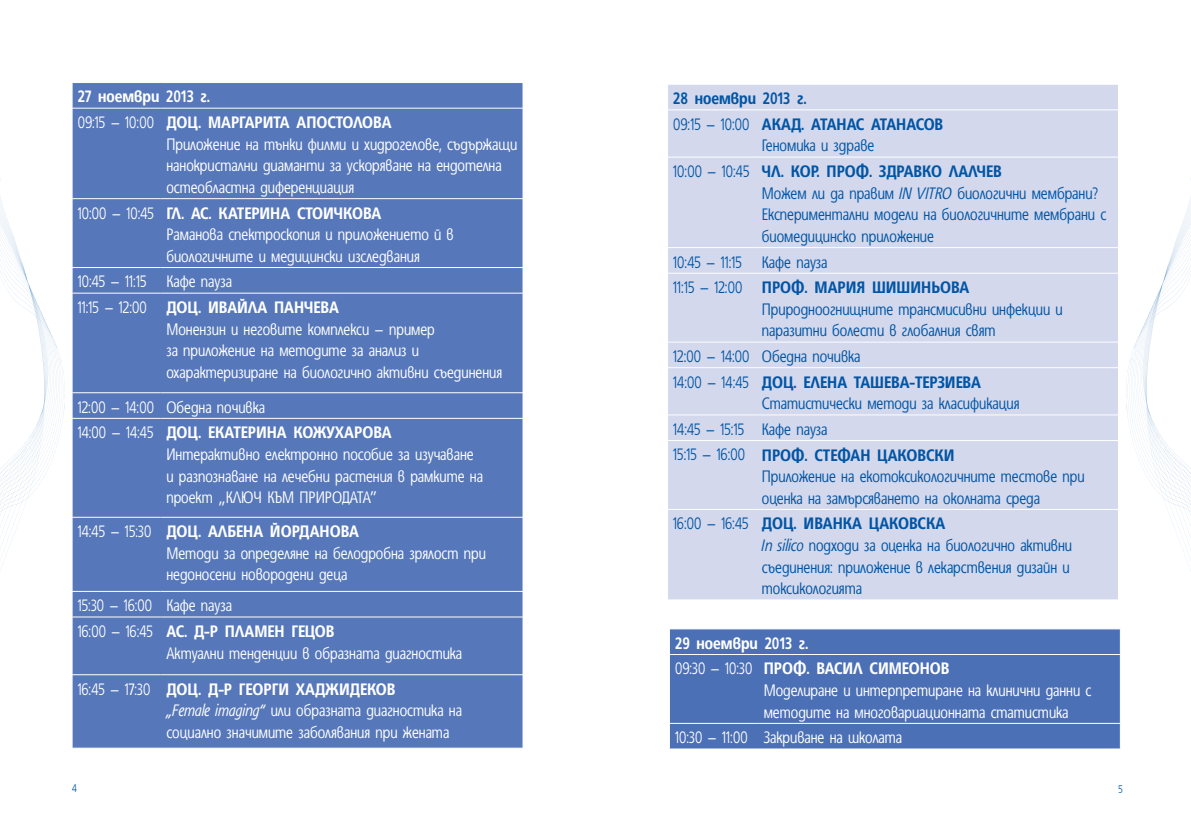
<style>
.page{position:relative;width:1191px;height:840px;background:#fff}
.page>*{position:absolute;margin:0;border:0;box-sizing:border-box;transform-origin:0 0}
.t1{font:300 condensed 18px/21.6px "HS Grotesk Bg";color:#fff}
.t2{font:300 condensed 18px/21.6px "HS Grotesk Bg";color:#0155a5}
.t3{font:700 condensed 18px/25.6px "HS Grotesk Bg";color:#fff}
.t4{font:700 condensed 18px/25.6px "HS Grotesk Bg";color:#0155a5}
.t5{font:300 condensed 12px "HS Grotesk Bg";color:#0155a5}
.s1{font-weight:300}
.s2{font-weight:700}
.s3{font-style:italic}
</style>
<div class="page">
<svg style="left:0;top:178px;width:65px;height:381px"></svg>
<div style="left:73px;top:83px;width:449px;height:664px;background:#5677b9"></div>
<svg style="left:72px;top:83px;width:1px;height:25px"></svg>
<svg style="left:522px;top:83px;width:1px;height:25px"></svg>
<hr style="left:72px;top:108px;width:89px;height:1px;background:#fff">
<hr style="left:161px;top:108px;width:362px;height:1px;background:#fff">
<hr style="left:72px;top:198px;width:89px;height:1px;background:#fff">
<hr style="left:161px;top:198px;width:362px;height:1px;background:#fff">
<hr style="left:72px;top:267px;width:89px;height:1px;background:#fff">
<svg style="left:72px;top:268px;width:1px;height:24px"></svg>
<hr style="left:161px;top:267px;width:362px;height:1px;background:#fff">
<svg style="left:522px;top:268px;width:1px;height:24px"></svg>
<hr style="left:72px;top:292px;width:89px;height:1px;background:#fff">
<hr style="left:161px;top:292px;width:362px;height:1px;background:#fff">
<hr style="left:72px;top:392px;width:89px;height:1px;background:#fff">
<svg style="left:72px;top:393px;width:1px;height:25px"></svg>
<hr style="left:161px;top:392px;width:362px;height:1px;background:#fff">
<svg style="left:522px;top:393px;width:1px;height:25px"></svg>
<hr style="left:72px;top:418px;width:89px;height:1px;background:#fff">
<hr style="left:161px;top:418px;width:362px;height:1px;background:#fff">
<hr style="left:72px;top:516px;width:89px;height:1px;background:#fff">
<hr style="left:161px;top:516px;width:362px;height:1px;background:#fff">
<hr style="left:72px;top:590px;width:89px;height:1px;background:#fff">
<svg style="left:72px;top:591px;width:1px;height:25px"></svg>
<hr style="left:161px;top:590px;width:362px;height:1px;background:#fff">
<svg style="left:522px;top:591px;width:1px;height:25px"></svg>
<hr style="left:72px;top:616px;width:89px;height:1px;background:#fff">
<hr style="left:161px;top:616px;width:362px;height:1px;background:#fff">
<hr style="left:72px;top:674px;width:89px;height:1px;background:#fff">
<hr style="left:161px;top:674px;width:362px;height:1px;background:#fff">
<div style="left:668px;top:85px;width:450px;height:514px;background:#d3d8ec"></div>
<hr style="left:667px;top:109px;width:89px;height:1px;background:#fff">
<hr style="left:756px;top:109px;width:362px;height:1px;background:#fff">
<hr style="left:667px;top:157px;width:89px;height:1px;background:#fff">
<hr style="left:756px;top:157px;width:362px;height:1px;background:#fff">
<hr style="left:667px;top:247px;width:89px;height:1px;background:#fff">
<hr style="left:756px;top:247px;width:362px;height:1px;background:#fff">
<hr style="left:667px;top:273px;width:89px;height:1px;background:#fff">
<hr style="left:756px;top:273px;width:362px;height:1px;background:#fff">
<hr style="left:667px;top:341px;width:89px;height:1px;background:#fff">
<hr style="left:756px;top:341px;width:362px;height:1px;background:#fff">
<hr style="left:667px;top:367px;width:89px;height:1px;background:#fff">
<hr style="left:756px;top:367px;width:362px;height:1px;background:#fff">
<hr style="left:667px;top:414px;width:89px;height:1px;background:#fff">
<hr style="left:756px;top:414px;width:362px;height:1px;background:#fff">
<hr style="left:667px;top:440px;width:89px;height:1px;background:#fff">
<hr style="left:756px;top:440px;width:362px;height:1px;background:#fff">
<hr style="left:667px;top:509px;width:89px;height:1px;background:#fff">
<hr style="left:756px;top:509px;width:362px;height:1px;background:#fff">
<div style="left:670px;top:629px;width:450px;height:119px;background:#4c70b5"></div>
<svg style="left:1118px;top:178px;width:73px;height:509px"></svg>
<hr style="left:669px;top:653px;width:89px;height:1px;background:#fff">
<hr style="left:758px;top:653px;width:362px;height:1px;background:#fff">
<hr style="left:1120px;top:654px;width:1px;height:68px;background:#fff">
<hr style="left:669px;top:722px;width:89px;height:1px;background:#fff">
<hr style="left:758px;top:722px;width:362px;height:1px;background:#fff">
<p class="t3" style="left:78px;top:84px;width:315px">27 ноември 2013 г.<br><span class="s1">09:15 – 10:00</span> ДОЦ. МАРГАРИТА АПОСТОЛОВА</p>
<p class="t1" style="left:166px;top:133px;width:352px">Приложение на тънки филми и хидрогелове, съдържащи нанокристални диаманти за ускоряване на ендотелна остеобластна диференциация</p>
<p class="t1" style="left:166px;top:202px;width:289px;text-indent:-89px">10:00 – 10:45 <span class="s2">ГЛ. АС. КАТЕРИНА СТОИЧКОВА<br></span>Раманова спектроскопия и приложението й в биологичните и медицински изследвания</p>
<p class="t1" style="left:78px;top:268px;width:263px;line-height:25.6px">10:45 – 11:15 Кафе пауза<br>11:15 – 12:00 <span class="s2">ДОЦ. ИВАЙЛА ПАНЧЕВА</span></p>
<p class="t1" style="left:166px;top:317px;width:337px">Монензин и неговите комплекси – пример<br>за приложение на методите за анализ и охарактеризиране на биологично активни съединения</p>
<p class="t1" style="left:78px;top:393px;width:315px;line-height:25.6px">12:00 – 14:00 Обедна почивка<br>14:00 – 14:45 <span class="s2">ДОЦ. ЕКАТЕРИНА КОЖУХАРОВА</span></p>
<p class="t1" style="left:166px;top:443px;width:318px">Интерактивно електронно пособие за изучаване и разпознаване на лечебни растения в рамките на проект „КЛЮЧ КЪМ ПРИРОДАТА”</p>
<p class="t1" style="left:166px;top:520px;width:321px;text-indent:-89px">14:45 – 15:30 <span class="s2">ДОЦ. АЛБЕНА ЙОРДАНОВА<br></span>Методи за определяне на белодробна зрялост при недоносени новородени деца</p>
<p class="t1" style="left:78px;top:592px;width:258px;line-height:25.6px">15:30 – 16:00 Кафе пауза<br>16:00 – 16:45 <span class="s2">АС. Д-Р ПЛАМЕН ГЕЦОВ</span></p>
<p class="t1" style="left:78px;top:634px;width:386px;line-height:36px;text-indent:89px">Актуални тенденции в образната диагностика<br>16:45 – 17:30 <span class="s2">ДОЦ. Д-Р ГЕОРГИ ХАДЖИДЕКОВ</span></p>
<p class="t1" style="left:166px;top:699px;width:297px"><span class="s3">„Female imaging“</span> или образната диагностика на социално значимите заболявания при жената</p>
<p class="t4" style="left:673px;top:86px;width:271px">28 ноември 2013 г.<br><span class="s1">09:15 – 10:00</span> АКАД. АТАНАС АТАНАСОВ</p>
<p class="t2" style="left:673px;top:132px;width:330px;line-height:25.6px;text-indent:89px">Геномика и здраве<br>10:00 – 10:45 <span class="s2">ЧЛ. КОР. ПРОФ. ЗДРАВКО ЛАЛЧЕВ</span></p>
<p class="t2" style="left:762px;top:182px;width:346px">Можем ли да правим <span class="s3">IN VITRO</span> биологични мембрани?<br>Експериментални модели на биологичните мембрани с биомедицинско приложение</p>
<p class="t2" style="left:673px;top:248px;width:298px;line-height:25.6px">10:45 – 11:15 Кафе пауза<br>11:15 – 12:00 <span class="s2">ПРОФ. МАРИЯ ШИШИНЬОВА</span></p>
<p class="t2" style="left:762px;top:298px;width:302px">Природноогнищните трансмисивни инфекции и паразитни болести в глобалния свят</p>
<p class="t2" style="left:673px;top:343px;width:309px;line-height:25.6px">12:00 – 14:00 Обедна почивка<br>14:00 – 14:45 <span class="s2">ДОЦ. ЕЛЕНА ТАШЕВА-ТЕРЗИЕВА</span></p>
<p class="t2" style="left:673px;top:390px;width:348px;line-height:25.6px;text-indent:89px">Статистически методи за класификация<br>14:45 – 15:15 Кафе пауза<br>15:15 – 16:00 <span class="s2">ПРОФ. СТЕФАН ЦАКОВСКИ</span></p>
<p class="t2" style="left:762px;top:465px;width:324px">Приложение на екотоксикологичните тестове при оценка на замърсяването на околната среда</p>
<p class="t2" style="left:762px;top:512px;width:312px;text-indent:-89px">16:00 – 16:45 <span class="s2">ДОЦ. ИВАНКА ЦАКОВСКА<br></span><span class="s3">In silico</span> подходи за оценка на биологично активни съединения: приложение в лекарствения дизайн и токсикологията</p>
<p class="t3" style="left:675px;top:630px;width:276px">29 ноември 2013 г.<br><span class="s1">09:30 – 10:30</span> ПРОФ. ВАСИЛ СИМЕОНОВ</p>
<p class="t1" style="left:763px;top:678px;width:329px">Моделиране и интерпретиране на клинични данни с методите на многовариационната статистика</p>
<p class="t1" style="left:675px;top:726px;width:229px">10:30 – 11:00 Закриване на школата</p>
<p class="t5" style="left:72px;top:780px;width:6px">4</p>
<p class="t5" style="left:1118px;top:782px;width:6px">5</p>
</div>
